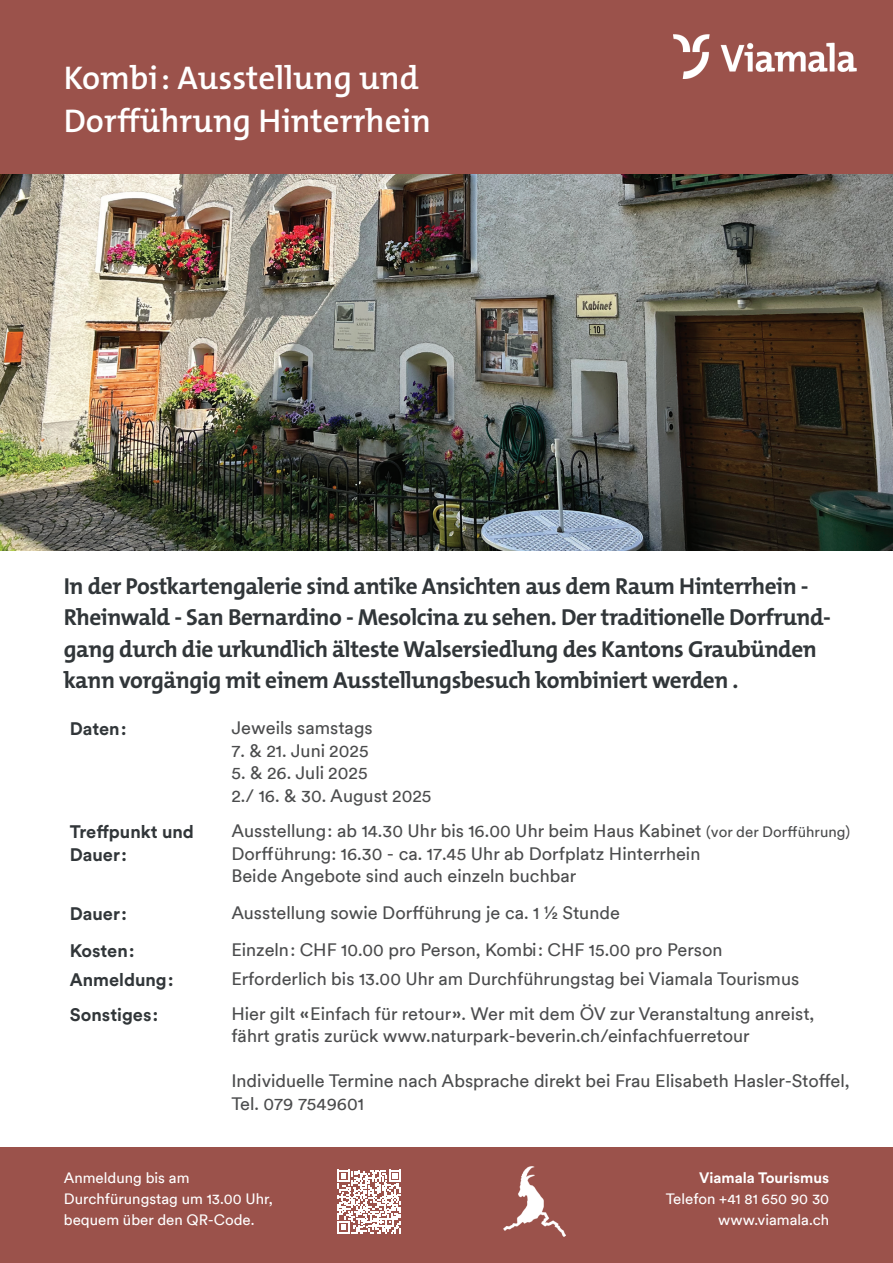
<style>
.page{position:relative;width:893px;height:1263px;background:#fff}
.page>*{position:absolute;margin:0;border:0;box-sizing:border-box;transform-origin:0 0}
.t1{font:600 33px/42.9px "The Mix B W6";color:#fff}
.t2{font:700 23.25px/31.5px "The Mix B W7";letter-spacing:-.02em;color:#313639}
.t3{font:18px/35.2px "Circulargraubuenden TT";color:#4b4c4d}
.t4{font:700 18px/22.5px "Circulargraubuenden";color:#313639}
.t5{font:17.25px "Circulargraubuenden TT";color:#4b4c4d}
.t6{font:15px/21px "Circulargraubuenden TT";color:#fff}
.t7{font:700 15px "Circulargraubuenden";color:#fff}
.t8{font:14.4px "Circulargraubuenden TT";color:#fff}
.s1{font-size:18px}
.s2{font-size:17.25px}
.s3{font-size:15px}
.s4{font-family:"The Mix B W7";font-weight:700}
.s5{font-size:14.4px}
</style>
<div class="page">
<div style="left:0;top:0;width:893px;height:174px;background:#9b524b"></div>
<div style="left:0;top:1147px;width:893px;height:116px;background:#9b524b"></div>
<svg style="left:337px;top:1170px;width:64px;height:63px"></svg>
<img style="left:673px;top:35px;width:184px;height:43px">
<img style="left:0;top:174px;width:893px;height:377px">
<img style="left:504px;top:1167px;width:62px;height:70px">
<h1 class="t1" style="left:64px;top:57px;width:369px">Kombi: Ausstellung und<br>Dorfführung Hinterrhein</h1>
<p class="t2" style="left:64px;top:570px;width:769px">In der Postkartengalerie sind antike Ansichten aus dem Raum Hinterrhein - Rheinwald - San Bernardino - Mesolcina zu sehen. Der traditionelle Dorfrund&shy;gang durch die urkundlich älteste Walsersiedlung des Kantons Graubünden kann vorgängig mit einem Ausstellungsbesuch kombiniert werden .</p>
<p class="t4" style="left:70px;top:717px;width:58px">Daten:</p>
<p class="t3" style="left:231px;top:710px;width:143px">Jeweils samstags</p>
<p class="t5" style="left:231px;top:739px;width:139px">7<span class="s1">. &amp;</span> 21<span class="s1">. Juni</span> 2025</p>
<p class="t5" style="left:231px;top:762px;width:138px">5<span class="s1">. &amp;</span> 26<span class="s1">. Juli</span> 2025</p>
<p class="t3" style="left:231px;top:777px;width:620px"><span class="s2">2</span>./ <span class="s2">16</span>. &amp; <span class="s2">30</span>. August <span class="s2">2025<br></span>Ausstellung: ab <span class="s2">14</span>.<span class="s2">30</span> Uhr bis <span class="s2">16</span>.<span class="s2">00</span> Uhr beim Haus Kabinet <span class="s3">(vor der Dorfführung)</span></p>
<p class="t3" style="left:231px;top:841px;width:471px;line-height:22.5px">Dorfführung: <span class="s2">16</span>.<span class="s2">30</span> - ca. <span class="s2">17</span>.<span class="s2">45</span> Uhr ab Dorfplatz Hinterrhein<br>Beide Angebote sind auch einzeln buchbar</p>
<p class="t3" style="left:231px;top:894px;width:493px;line-height:36.2px">Ausstellung sowie Dorfführung je ca. <span class="s2">1</span> ½ Stunde<br>Einzeln: CHF <span class="s2">10</span>.<span class="s2">00</span> pro Person, Kombi: CHF <span class="s2">15</span>.<span class="s2">00</span> pro Person</p>
<p class="t3" style="left:231px;top:961px;width:585px;line-height:34.7px">Erforderlich bis <span class="s2">13</span>.<span class="s2">00</span> Uhr am Durchführungstag bei Viamala Tourismus<br>Hier gilt <span class="s4">«</span>Einfach für retour<span class="s4">»</span>. Wer mit dem ÖV zur Veranstaltung anreist,</p>
<p class="t3" style="left:231px;top:1018px;width:520px">fährt gratis zurück www.naturpark-beverin.ch/einfachfuerretour</p>
<p class="t3" style="left:231px;top:1063px;width:620px">Individuelle Termine nach Absprache direkt bei Frau Elisabeth Hasler-Stoffel,</p>
<p class="t5" style="left:231px;top:1092px;width:134px"><span class="s1">Tel.</span> 079 7549601</p>
<p class="t4" style="left:70px;top:820px;width:126px">Treffpunkt und<br>Dauer:</p>
<p class="t4" style="left:70px;top:895px;width:66px;line-height:36.2px">Dauer:<br>Kosten:</p>
<p class="t4" style="left:70px;top:962px;width:105px;line-height:34.7px">Anmeldung:<br>Sonstiges:</p>
<p class="t6" style="left:64px;top:1166px;width:211px">Anmeldung bis am<br>Durchfürungstag um <span class="s5">13</span>.<span class="s5">00</span> Uhr, bequem über den QR-Code.</p>
<p class="t7" style="left:699px;top:1167px;width:132px">Viamala Tourismus</p>
<p class="t8" style="left:666px;top:1189px;width:165px"><span class="s3">Telefon +</span>41 81 650 90 30</p>
<p class="t6" style="left:718px;top:1208px;width:112px">www.viamala.ch</p>
</div>
